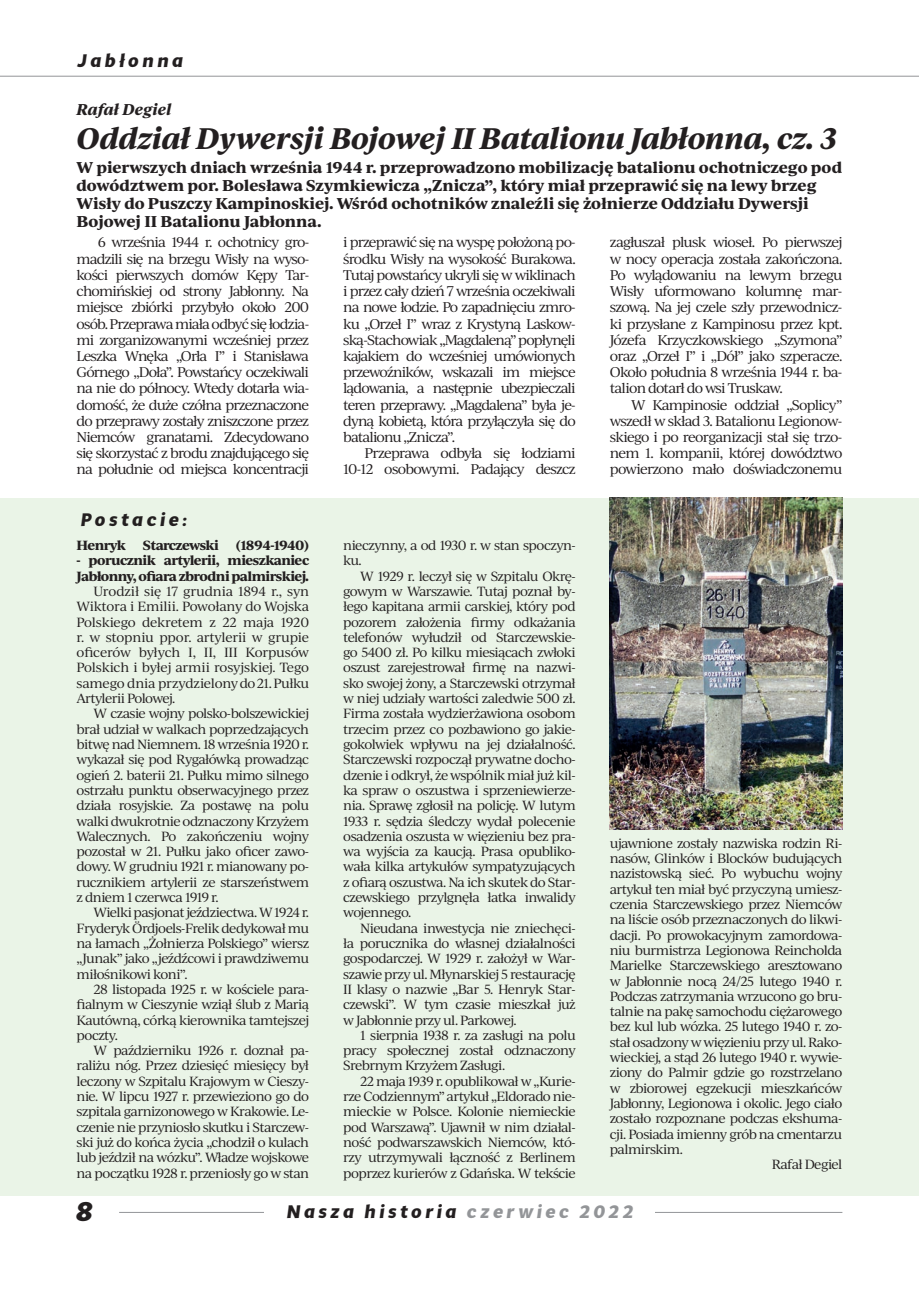
<style>
.page{position:relative;width:919px;height:1289px;background:#fff}
.page>*{position:absolute;margin:0;border:0;box-sizing:border-box;transform-origin:0 0}
.t1{font:italic 700 28.5px "Ivy Journal";letter-spacing:-.02em;color:#231f20}
.t2{font:italic 700 27px "Multi Display";color:#231f20}
.t3{font:italic 700 18px "Multi Display";letter-spacing:.2em;color:#231f20}
.t4{font:700 15px/18px "Ivy Journal";letter-spacing:-.01em;color:#231f20}
.t5{font:italic 700 15px "Ivy Journal";letter-spacing:-.02em;color:#231f20}
.t6{font:13.5px/16.2px "Ivy Journal";letter-spacing:-.065em;color:#231f20;text-align:justify}
.t7{font:12.75px/15.3px "Ivy Journal";letter-spacing:-.05em;color:#231f20;text-align:justify}
.t8{font:700 12.75px/15.3px "Ivy Journal";letter-spacing:-.04em;color:#231f20}
.s1{color:#939598}
</style>
<div class="page">
<hr style="left:119px;top:1211px;width:723px;height:1px;background:#939598">
<div style="left:264px;top:1195px;width:390px;height:31px;background:#fff"></div>
<hr style="left:0;top:76px;width:918px;height:1px;background:#939598">
<div style="left:0;top:497px;width:918px;height:698px;background:#eaf4e7"></div>
<img style="left:609px;top:497px;width:233px;height:332px">
<h3 class="t3" style="left:78px;top:49px;width:107px">Jabłonna</h3>
<p class="t5" style="left:77px;top:98px;width:96px">Rafał Degiel</p>
<h1 class="t1" style="left:77px;top:117px;width:762px">Oddział Dywersji Bojowej II Batalionu Jabłonna, cz. 3</h1>
<p class="t4" style="left:77px;top:158px;width:767px">W pierwszych dniach września 1944 r. przeprowadzono mobilizację batalionu ochotniczego pod dowództwem por. Bolesława Szymkiewicza „Znicza”, który miał przeprawić się na lewy brzeg Wisły do Puszczy Kampinoskiej. Wśród ochotników znaleźli się żołnierze Oddziału Dywersji Bojowej II Batalionu Jabłonna.</p>
<p class="t6" style="left:77px;top:234px;width:234px;text-indent:21px">6 września 1944 r. ochotnicy gro&shy;madzili się na brzegu Wisły na wyso&shy;kości pierwszych domów Kępy Tar&shy;chomińskiej od strony Jabłonny. Na miejsce zbiórki przybyło około 200 osób. Przeprawa miała odbyć się łodzia&shy;mi zorganizowanymi wcześniej przez Leszka Wnęka „Orła I” i Stanisława Górnego „Doła”. Powstańcy oczekiwali na nie do północy. Wtedy dotarła wia&shy;domość, że duże czółna przeznaczone do przeprawy zostały zniszczone przez Niemców granatami. Zdecydowano się skorzystać z brodu znajdującego się na południe od miejsca koncentracji</p>
<p class="t6" style="left:343px;top:234px;width:234px">i przeprawić się na wyspę położoną po&shy;środku Wisły na wysokość Burakowa.<br>Tutaj powstańcy ukryli się w wiklinach i przez cały dzień 7 września oczekiwali na nowe łodzie. Po zapadnięciu zmro&shy;ku „Orzeł I” wraz z Krystyną Laskow&shy;ską-Stachowiak „Magdaleną” popłynęli kajakiem do wcześniej umówionych przewoźników, wskazali im miejsce lądowania, a następnie ubezpieczali teren przeprawy. „Magdalena” była je&shy;dyną kobietą, która przyłączyła się do batalionu „Znicza”.</p>
<p class="t6" style="left:609px;top:234px;width:235px">zagłuszał plusk wioseł. Po pierwszej w nocy operacja została zakończona.<br>Po wylądowaniu na lewym brzegu Wisły uformowano kolumnę mar&shy;szową. Na jej czele szły przewodnicz&shy;ki przysłane z Kampinosu przez kpt.<br>Józefa Krzyczkowskiego „Szymona” oraz „Orzeł I” i „Dół” jako szperacze.<br>Około południa 8 września 1944 r. ba&shy;talion dotarł do wsi Truskaw.</p>
<p class="t6" style="left:609px;top:396px;width:234px;text-indent:21px">W Kampinosie oddział „Soplicy” wszedł w skład 3. Batalionu Legionow&shy;skiego i po reorganizacji stał się trzo&shy;nem 1. kompanii, której dowództwo powierzono mało doświadczonemu</p>
<p class="t6" style="left:343px;top:444px;width:234px;text-align:right">Przeprawa odbyła się łodziami<br>10-12 osobowymi. Padający deszcz</p>
<h3 class="t3" style="left:81px;top:507px;width:107px">Postacie:</h3>
<p class="t8" style="left:77px;top:537px;width:51px">Henryk</p>
<p class="t8" style="left:143px;top:537px;width:78px">Starczewski</p>
<p class="t8" style="left:236px;top:537px;width:75px">(1894-1940)</p>
<p class="t8" style="left:77px;top:552px;width:234px">- porucznik artylerii, mieszkaniec<br>Jabłonny, ofiara zbrodni palmirskiej.</p>
<p class="t7" style="left:77px;top:583px;width:234px;text-indent:17px">Urodził się 17 grudnia 1894 r., syn Wiktora i Emilii. Powołany do Wojska Polskiego dekretem z 22 maja 1920 r. w stopniu ppor. artylerii w grupie oficerów byłych I, II, III Korpusów Polskich i byłej armii rosyjskiej. Tego samego dnia przydzielony do 21. Pułku Artylerii Polowej.</p>
<p class="t7" style="left:77px;top:705px;width:235px;text-indent:17px">W czasie wojny polsko-bolszewickiej brał udział w walkach poprzedzających bitwę nad Niemnem. 18 września 1920 r. wykazał się pod Rygałówką prowadząc ogień 2. baterii 21. Pułku mimo silnego ostrzału punktu obserwacyjnego przez działa rosyjskie. Za postawę na polu walki dwukrotnie odznaczony Krzyżem Walecznych. Po zakończeniu wojny pozostał w 21. Pułku jako oficer zawo&shy;dowy. W grudniu 1921 r. mianowany po&shy;rucznikiem artylerii ze starszeństwem z dniem 1 czerwca 1919 r.</p>
<p class="t7" style="left:77px;top:904px;width:234px;text-indent:17px">Wielki pasjonat jeździectwa. W 1924 r.<br>Fryderyk Ördjoels-Frelik dedykował mu na łamach „Żołnierza Polskiego” wiersz „Junak” jako „jeźdźcowi i prawdziwemu miłośnikowi koni”.</p>
<p class="t7" style="left:77px;top:981px;width:235px;text-indent:17px">28 listopada 1925 r. w kościele para&shy;fialnym w Cieszynie wziął ślub z Marią Kautówną, córką kierownika tamtejszej poczty.</p>
<p class="t7" style="left:77px;top:1042px;width:234px;text-indent:17px">W październiku 1926 r. doznał pa&shy;raliżu nóg. Przez dziesięć miesięcy był leczony w Szpitalu Krajowym w Cieszy&shy;nie. W lipcu 1927 r. przewieziono go do szpitala garnizonowego w Krakowie. Le&shy;czenie nie przyniosło skutku i Starczew&shy;ski już do końca życia „chodził o kulach lub jeździł na wózku”. Władze wojskowe na początku 1928 r. przeniosły go w stan</p>
<p class="t7" style="left:343px;top:537px;width:234px">nieczynny, a od 1930 r. w stan spoczyn&shy;ku.</p>
<p class="t7" style="left:343px;top:567px;width:234px;text-indent:17px">W 1929 r. leczył się w Szpitalu Okrę&shy;gowym w Warszawie. Tutaj poznał by&shy;łego kapitana armii carskiej, który pod pozorem założenia firmy odkażania telefonów wyłudził od Starczewskie&shy;go 5400 zł. Po kilku miesiącach zwłoki oszust zarejestrował firmę na nazwi&shy;sko swojej żony, a Starczewski otrzymał w niej udziały wartości zaledwie 500 zł.<br>Firma została wydzierżawiona osobom trzecim przez co pozbawiono go jakie&shy;gokolwiek wpływu na jej działalność.<br>Starczewski rozpoczął prywatne docho&shy;dzenie i odkrył, że wspólnik miał już kil&shy;ka spraw o oszustwa i sprzeniewierze&shy;nia. Sprawę zgłosił na policję. W lutym 1933 r. sędzia śledczy wydał polecenie osadzenia oszusta w więzieniu bez pra&shy;wa wyjścia za kaucją. Prasa opubliko&shy;wała kilka artykułów sympatyzujących z ofiarą oszustwa. Na ich skutek do Star&shy;czewskiego przylgnęła łatka inwalidy wojennego.</p>
<p class="t7" style="left:343px;top:919px;width:234px;text-indent:17px">Nieudana inwestycja nie zniechęci&shy;ła porucznika do własnej działalności gospodarczej. W 1929 r. założył w War&shy;szawie przy ul. Młynarskiej 5 restaurację II klasy o nazwie „Bar 5. Henryk Star&shy;czewski”. W tym czasie mieszkał już w Jabłonnie przy ul. Parkowej.</p>
<p class="t7" style="left:343px;top:1026px;width:234px;text-indent:17px">1 sierpnia 1938 r. za zasługi na polu pracy społecznej został odznaczony Srebrnym Krzyżem Zasługi.</p>
<p class="t7" style="left:343px;top:1072px;width:234px;text-indent:17px">22 maja 1939 r. opublikował w „Kurie&shy;rze Codziennym” artykuł „Eldorado nie&shy;mieckie w Polsce. Kolonie niemieckie pod Warszawą”. Ujawnił w nim działal&shy;ność podwarszawskich Niemców, któ&shy;rzy utrzymywali łączność z Berlinem poprzez kurierów z Gdańska. W tekście</p>
<p class="t7" style="left:609px;top:834px;width:234px">ujawnione zostały nazwiska rodzin Ri-</p>
<p class="t7" style="left:609px;top:850px;width:234px">nasów, Glinków i Blocków budujących</p>
<p class="t7" style="left:609px;top:865px;width:234px">nazistowską sieć. Po wybuchu wojny</p>
<p class="t7" style="left:609px;top:880px;width:234px">artykuł ten miał być przyczyną umiesz-</p>
<p class="t7" style="left:609px;top:896px;width:234px">czenia Starczewskiego przez Niemców</p>
<p class="t7" style="left:609px;top:911px;width:234px">na liście osób przeznaczonych do likwi-</p>
<p class="t7" style="left:609px;top:926px;width:234px">dacji. Po prowokacyjnym zamordowa-</p>
<p class="t7" style="left:609px;top:942px;width:234px">niu burmistrza Legionowa Reincholda</p>
<p class="t7" style="left:609px;top:957px;width:234px">Marielke Starczewskiego aresztowano</p>
<p class="t7" style="left:609px;top:972px;width:234px">w Jabłonnie nocą 24/25 lutego 1940 r.</p>
<p class="t7" style="left:609px;top:987px;width:234px">Podczas zatrzymania wrzucono go bru-</p>
<p class="t7" style="left:609px;top:1003px;width:234px">talnie na pakę samochodu ciężarowego</p>
<p class="t7" style="left:609px;top:1018px;width:234px">bez kul lub wózka. 25 lutego 1940 r. zo-</p>
<p class="t7" style="left:609px;top:1033px;width:234px">stał osadzony w więzieniu przy ul. Rako-</p>
<p class="t7" style="left:609px;top:1049px;width:234px">wieckiej, a stąd 26 lutego 1940 r. wywie-</p>
<p class="t7" style="left:609px;top:1064px;width:234px">ziony do Palmir gdzie go rozstrzelano</p>
<p class="t7" style="left:609px;top:1079px;width:234px">w zbiorowej egzekucji mieszkańców</p>
<p class="t7" style="left:609px;top:1095px;width:234px">Jabłonny, Legionowa i okolic. Jego ciało</p>
<p class="t7" style="left:609px;top:1110px;width:234px">zostało rozpoznane podczas ekshuma-</p>
<p class="t7" style="left:609px;top:1125px;width:234px">cji. Posiada imienny grób na cmentarzu</p>
<p class="t7" style="left:609px;top:1140px;width:75px">palmirskim.</p>
<p class="t7" style="left:771px;top:1156px;width:72px">Rafał Degiel</p>
<h2 class="t2" style="left:77px;top:1192px;width:18px">8</h2>
<h3 class="t3" style="left:287px;top:1198px;width:348px">Nasza historia <span class="s1">czerwiec 2022</span></h3>
</div>
